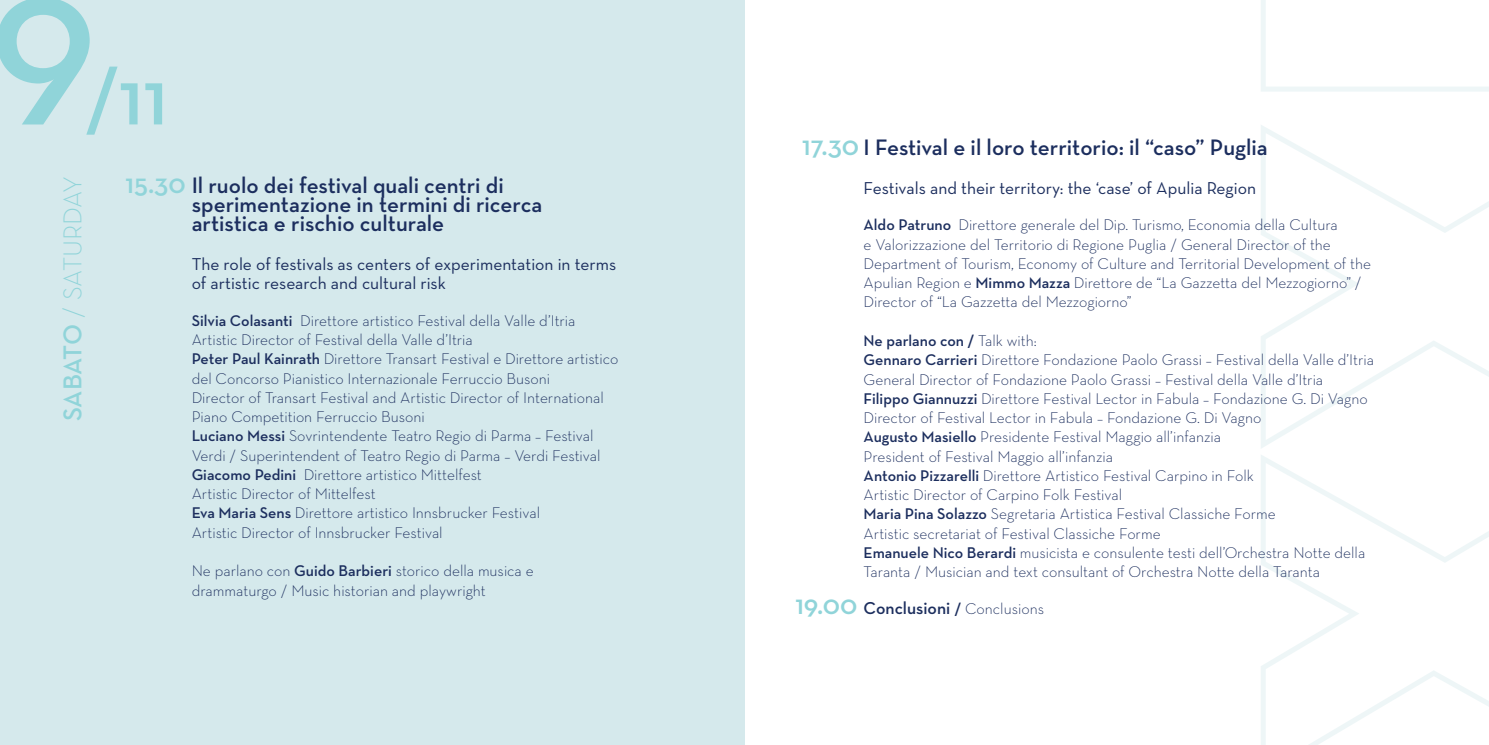
<style>
.page{position:relative;width:1489px;height:745px;background:#fff}
.page>*{position:absolute;margin:0;border:0;box-sizing:border-box;transform-origin:0 0}
.t1{font:600 28px "Neutra Text";color:#90d4d9}
.t2{font:300 26.25px "Neutra Text";color:#90d4d9}
.t3{font:600 22.75px/19.2px "Neutra Text";color:#1c2e5e}
.t4{font:17.5px/19.2px "Neutra Text";color:#1c2e5e}
.t5{font:600 17.5px "Neutra Text";color:#1c2e5e}
.t6{font:300 15.75px/19.2px "Neutra Text";color:#1c2e5e}
.s1{font-weight:600}
.s2{font-size:15.75px}
.s3{font-weight:300;font-size:15.75px}
</style>
<div class="page">
<svg style="left:1261px;top:455px;width:227px;height:289px"></svg>
<svg style="left:1261px;top:125px;width:227px;height:323px"></svg>
<svg style="left:1261px;top:0;width:227px;height:92px"></svg>
<div style="left:0;top:0;width:744px;height:744px;background:#d5e9ec"></div>
<svg style="left:0;top:0;width:162px;height:135px"></svg>
<h3 class="t3" style="left:192px;top:175px;width:352px">Il ruolo dei festival quali centri di sperimentazione in termini di ricerca artistica e rischio culturale</h3>
<p class="t4" style="left:192px;top:253px;width:426px">The role of festivals as centers of experimentation in terms of artistic research and cultural risk</p>
<p class="t6" style="left:192px;top:310px;width:428px"><span class="s1">Silvia Colasanti</span> Direttore artistico Festival della Valle d’Itria Artistic Director of Festival della Valle d’Itria<br><span class="s1">Peter Paul Kainrath</span> Direttore Transart Festival e Direttore artistico del Concorso Pianistico Internazionale Ferruccio Busoni<br>Director of Transart Festival and Artistic Director of International Piano Competition Ferruccio Busoni<br><span class="s1">Luciano Messi</span> Sovrintendente Teatro Regio di Parma – Festival Verdi / Superintendent of Teatro Regio di Parma – Verdi Festival <span class="s1">Giacomo Pedini</span> Direttore artistico Mittelfest<br>Artistic Director of Mittelfest<br><span class="s1">Eva Maria Sens</span> Direttore artistico Innsbrucker Festival<br>Artistic Director of Innsbrucker Festival</p>
<p class="t6" style="left:192px;top:560px;width:343px">Ne parlano con <span class="s1">Guido Barbieri</span> storico della musica e drammaturgo / Music historian and playwright</p>
<h2 class="t2" style="left:56px;top:421px;width:246px;rotate:-90deg"><span class="s1">SABATO</span> / SATURDAY</h2>
<h1 class="t1" style="left:126px;top:166px;width:62px">15.30</h1>
<h3 class="t3" style="left:863px;top:137px;width:405px">I Festival e il loro territorio: il “caso” Puglia</h3>
<p class="t4" style="left:863px;top:177px;width:394px">Festivals and their territory: the ‘case’ of Apulia Region</p>
<p class="t6" style="left:863px;top:215px;width:509px"><span class="s1">Aldo Patruno</span> Direttore generale del Dip. Turismo, Economia della Cultura<br>e Valorizzazione del Territorio di Regione Puglia / General Director of the Department of Tourism, Economy of Culture and Territorial Development of the Apulian Region e <span class="s1">Mimmo Mazza</span> Direttore de “La Gazzetta del Mezzogiorno” / Director of “La Gazzetta del Mezzogiorno”</p>
<p class="t6" style="left:863px;top:330px;width:512px"><span class="s1">Ne parlano con /</span> Talk with:<br><span class="s1">Gennaro Carrieri</span> Direttore Fondazione Paolo Grassi – Festival della Valle d’Itria General Director of Fondazione Paolo Grassi – Festival della Valle d’Itria<br><span class="s1">Filippo Giannuzzi</span> Direttore Festival Lector in Fabula – Fondazione G. Di Vagno Director of Festival Lector in Fabula – Fondazione G. Di Vagno<br><span class="s1">Augusto Masiello</span> Presidente Festival Maggio all’infanzia<br>President of Festival Maggio all’infanzia<br><span class="s1">Antonio Pizzarelli</span> Direttore Artistico Festival Carpino in Folk<br>Artistic Director of Carpino Folk Festival<br><span class="s1">Maria Pina Solazzo</span> Segretaria Artistica Festival Classiche Forme<br>Artistic secretariat of Festival Classiche Forme<br><span class="s1">Emanuele Nico Berardi</span> musicista e consulente testi dell’Orchestra Notte della Taranta / Musician and text consultant of Orchestra Notte della Taranta</p>
<p class="t5" style="left:863px;top:597px;width:182px">Conclusioni <span class="s2">/</span> <span class="s3">Conclusions</span></p>
<h1 class="t1" style="left:802px;top:129px;width:58px">17.30</h1>
<h1 class="t1" style="left:795px;top:587px;width:64px">19.00</h1>
</div>
